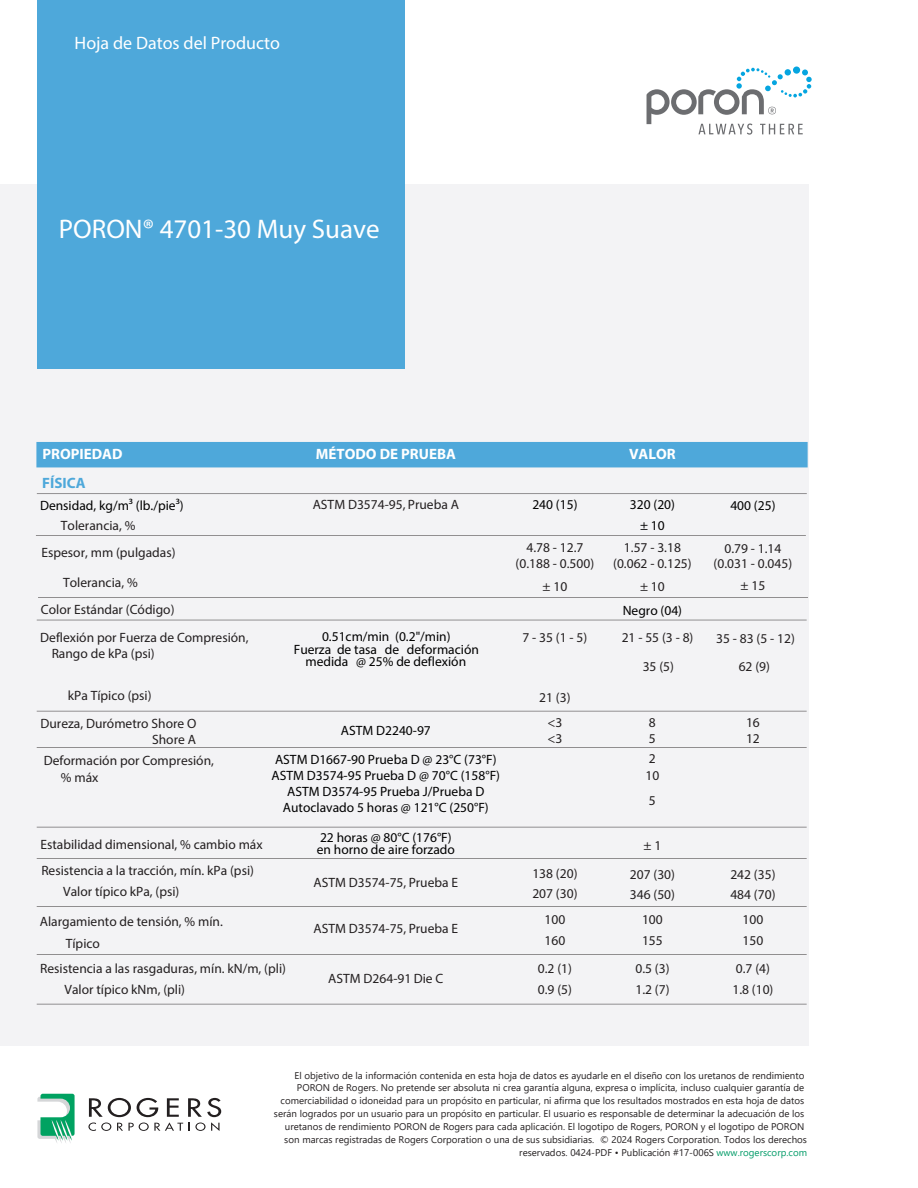
<style>
.page{position:relative;width:918px;height:1188px;background:#fff}
.page>*{position:absolute;margin:0;border:0;box-sizing:border-box;transform-origin:0 0}
.t1{font:27px "Myriad Pro";color:#fff}
.t2{font:18px "Myriad Pro";color:#fff}
.t3{font:700 15px "Myriad Pro";color:#fff}
.t4{font:700 15px "Myriad Pro";color:#4ea8da}
.t5{font:13.5px/16.2px "Myriad Pro";color:#231f20}
.t6{font:13.5px/16px "Myriad Pro";color:#000;text-align:center}
.t7{font:9.75px/12.9px "Segoe UI";color:#231f20;text-align:right}
.s1{color:#009b67}
</style>
<div class="page">
<div style="left:0;top:184px;width:808px;height:862px;background:#f3f3f5"></div>
<div style="left:37px;top:0;width:368px;height:368px;background:#4ea8da"></div>
<svg style="left:647px;top:67px;width:165px;height:68px"></svg>
<svg style="left:37px;top:1094px;width:38px;height:49px"></svg>
<svg style="left:88px;top:1098px;width:133px;height:33px"></svg>
<div style="left:36px;top:442px;width:772px;height:25px;background:#4ea8da"></div>
<hr style="left:37px;top:493px;width:770px;height:1px;background:#231f20">
<hr style="left:37px;top:711px;width:770px;height:1px;background:#231f20">
<hr style="left:37px;top:620px;width:770px;height:1px;background:#231f20">
<hr style="left:38px;top:597px;width:770px;height:1px;background:#231f20">
<hr style="left:36px;top:535px;width:770px;height:1px;background:#231f20">
<hr style="left:37px;top:827px;width:770px;height:1px;background:#231f20">
<hr style="left:37px;top:858px;width:770px;height:1px;background:#231f20">
<hr style="left:37px;top:747px;width:770px;height:1px;background:#231f20">
<hr style="left:37px;top:906px;width:770px;height:1px;background:#231f20">
<hr style="left:37px;top:954px;width:770px;height:1px;background:#231f20">
<hr style="left:37px;top:1004px;width:770px;height:1px;background:#231f20">
<h2 class="t2" style="left:75px;top:32px;width:207px">Hoja de Datos del Producto</h2>
<h1 class="t1" style="left:59px;top:212px;width:322px">PORON® 4701-30 Muy Suave</h1>
<p class="t3" style="left:42px;top:444px;width:82px">PROPIEDAD</p>
<p class="t3" style="left:316px;top:444px;width:142px">MÉTODO DE PRUEBA</p>
<p class="t3" style="left:629px;top:444px;width:48px">VALOR</p>
<p class="t4" style="left:42px;top:473px;width:45px">FÍSICA</p>
<p class="t5" style="left:313px;top:496px;width:148px">ASTM D3574-95, Prueba A</p>
<p class="t5" style="left:41px;top:511px;width:136px;line-height:27.3px;text-indent:19px">Tolerancia, %<br>Espesor, mm (pulgadas)</p>
<p class="t6" style="left:40px;top:497px;width:145px">Densidad, kg/m³ (lb./pie³)</p>
<p class="t6" style="left:532px;top:496px;width:47px">240 (15)</p>
<p class="t6" style="left:630px;top:497px;width:47px">320 (20)</p>
<p class="t6" style="left:730px;top:497px;width:47px">400 (25)</p>
<p class="t6" style="left:640px;top:518px;width:26px">± 10</p>
<p class="t5" style="left:516px;top:539px;width:80px;text-align:center">4.78 - 12.7 (0.188 - 0.500)</p>
<p class="t5" style="left:624px;top:539px;width:59px">1.57 - 3.18</p>
<p class="t5" style="left:724px;top:540px;width:59px">0.79 - 1.14</p>
<p class="t5" style="left:613px;top:555px;width:80px">(0.062 - 0.125)</p>
<p class="t5" style="left:714px;top:555px;width:80px">(0.031 - 0.045)</p>
<p class="t5" style="left:63px;top:574px;width:76px">Tolerancia, %</p>
<p class="t5" style="left:543px;top:578px;width:26px">± 10</p>
<p class="t5" style="left:640px;top:578px;width:26px">± 10</p>
<p class="t5" style="left:741px;top:577px;width:26px">± 15</p>
<p class="t5" style="left:41px;top:602px;width:135px">Color Estándar (Código)</p>
<p class="t6" style="left:623px;top:602px;width:61px">Negro (04)</p>
<p class="t5" style="left:52px;top:629px;width:198px;text-indent:-11px">Deflexión por Fuerza de Compresión,<br>Rango de kPa (psi)</p>
<p class="t6" style="left:294px;top:630px;width:187px;line-height:12.6px">0.51cm/min (0.2"/min)<br>Fuerza de tasa de deformación medida @ 25% de deflexión</p>
<p class="t5" style="left:522px;top:629px;width:66px">7 - 35 (1 - 5)</p>
<p class="t5" style="left:622px;top:629px;width:73px">21 - 55 (3 - 8)</p>
<p class="t5" style="left:716px;top:630px;width:80px">35 - 83 (5 - 12)</p>
<p class="t5" style="left:643px;top:658px;width:33px">35 (5)</p>
<p class="t5" style="left:739px;top:658px;width:33px">62 (9)</p>
<p class="t5" style="left:68px;top:688px;width:85px">kPa Típico (psi)</p>
<p class="t5" style="left:539px;top:690px;width:33px">21 (3)</p>
<p class="t5" style="left:41px;top:715px;width:157px;text-align:right">Dureza, Durómetro Shore O<br>Shore A</p>
<p class="t6" style="left:341px;top:722px;width:92px">ASTM D2240-97</p>
<p class="t5" style="left:547px;top:714px;width:16px">&lt;3 &lt;3</p>
<p class="t5" style="left:649px;top:714px;width:8px">8<br>5</p>
<p class="t5" style="left:746px;top:714px;width:15px">16<br>12</p>
<p class="t5" style="left:646px;top:762px;width:15px;line-height:25.5px">10<br>5</p>
<p class="t6" style="left:272px;top:751px;width:230px">ASTM D1667-90 Prueba D @ 23°C (73°F)<br>ASTM D3574-95 Prueba D @ 70°C (158°F)<br>ASTM D3574-95 Prueba J/Prueba D Autoclavado 5 horas @ 121°C (250°F)</p>
<p class="t5" style="left:649px;top:751px;width:8px">2</p>
<p class="t5" style="left:61px;top:753px;width:155px;text-indent:-17px">Deformación por Compresión, % máx</p>
<p class="t5" style="left:40px;top:837px;width:224px">Estabilidad dimensional, % cambio máx</p>
<p class="t6" style="left:317px;top:831px;width:140px;line-height:12.3px;text-align:left">22 horas @ 80°C (176°F) en horno de aire forzado</p>
<p class="t5" style="left:644px;top:837px;width:19px">± 1</p>
<p class="t5" style="left:63px;top:861px;width:192px;line-height:20.4px;text-indent:-22px">Resistencia a la tracción, mín. kPa (psi)<br>Valor típico kPa, (psi)</p>
<p class="t5" style="left:314px;top:874px;width:146px">ASTM D3574-75, Prueba E</p>
<p class="t5" style="left:532px;top:863px;width:47px;line-height:20.1px">138 (20)<br>207 (30)</p>
<p class="t5" style="left:630px;top:864px;width:47px;line-height:20.1px">207 (30)<br>346 (50)</p>
<p class="t5" style="left:730px;top:864px;width:47px;line-height:20.1px">242 (35)<br>484 (70)</p>
<p class="t5" style="left:66px;top:910px;width:159px;line-height:22.4px;text-indent:-26px">Alargamiento de tensión, % mín.<br>Típico</p>
<p class="t5" style="left:314px;top:920px;width:146px">ASTM D3574-75, Prueba E</p>
<p class="t5" style="left:545px;top:909px;width:22px;line-height:21px">100<br>160</p>
<p class="t5" style="left:642px;top:909px;width:22px;line-height:21px">100<br>155</p>
<p class="t5" style="left:743px;top:909px;width:22px;line-height:21px">100<br>150</p>
<p class="t5" style="left:65px;top:957px;width:223px;line-height:21.9px;text-indent:-24px">Resistencia a las rasgaduras, mín. kN/m, (pli)<br>Valor típico kNm, (pli)</p>
<p class="t5" style="left:328px;top:970px;width:117px">ASTM D264-91 Die C</p>
<p class="t5" style="left:538px;top:958px;width:36px;line-height:21px">0.2 (1)<br>0.9 (5)</p>
<p class="t5" style="left:635px;top:958px;width:36px;line-height:21px">0.5 (3)<br>1.2 (7)</p>
<p class="t5" style="left:732px;top:958px;width:43px;line-height:21px">0.7 (4)<br>1.8 (10)</p>
<p class="t7" style="left:274px;top:1068px;width:535px">El objetivo de la información contenida en esta hoja de datos es ayudarle en el diseño con los uretanos de rendimiento PORON de Rogers. No pretende ser absoluta ni crea garantía alguna, expresa o implícita, incluso cualquier garantía de comerciabilidad o idoneidad para un propósito en particular, ni afirma que los resultados mostrados en esta hoja de datos serán logrados por un usuario para un propósito en particular. El usuario es responsable de determinar la adecuación de los uretanos de rendimiento PORON de Rogers para cada aplicación. El logotipo de Rogers, PORON y el logotipo de PORON son marcas registradas de Rogers Corporation o una de sus subsidiarias. © 2024 Rogers Corporation. Todos los derechos reservados. 0424-PDF • Publicación #17-006S <span class="s1">www.rogerscorp.com</span></p>
</div>
